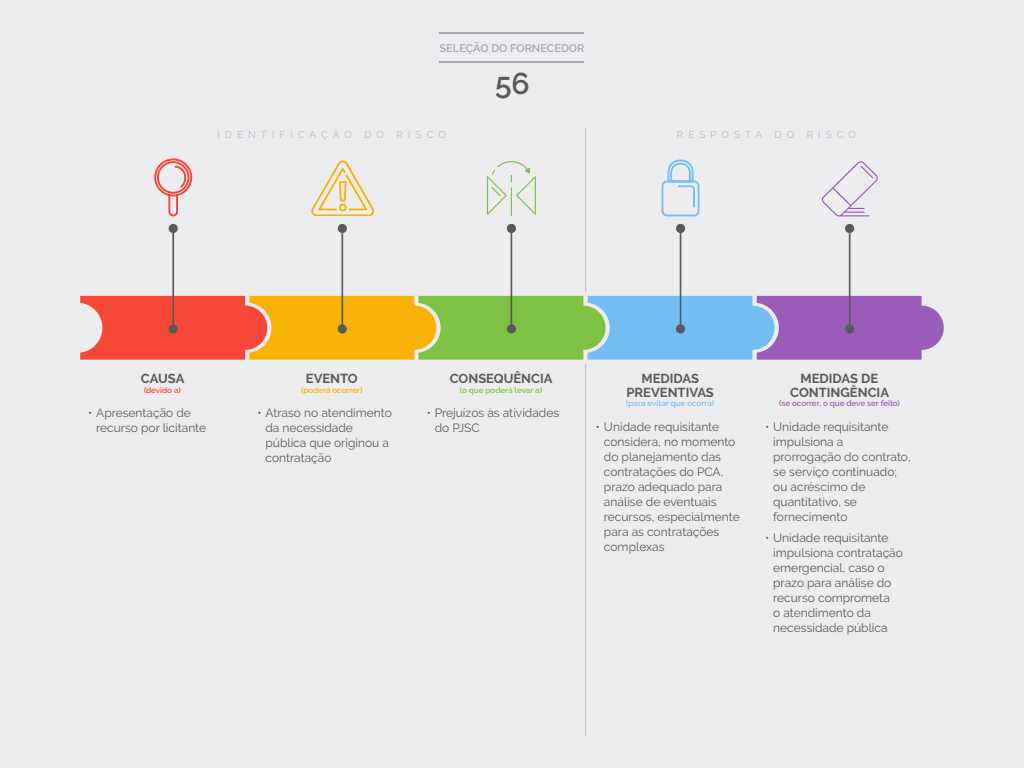
<style>
.page{position:relative;width:1024px;height:768px;background:#ededf0}
.page>*{position:absolute;margin:0;border:0;box-sizing:border-box;transform-origin:0 0}
.t1{font:600 30px "Raleway";color:#59595c}
.t2{font:700 13px/14px "Raleway";color:#59595c;text-align:center}
.t3{font:12px/15px "Raleway";color:#59595c}
.t4{font:600 11px "Raleway";color:#a7a9ac}
.t5{font:10px "Raleway";letter-spacing:.5em;color:#bcbec0}
.t6{font:600 8px "Raleway";color:#995cb8}
.t7{font:600 8px "Raleway";color:#73bff5}
.t8{font:600 8px "Raleway";color:#7dc242}
.t9{font:600 8px "Raleway";color:#f8b208}
.t10{font:600 8px "Raleway";color:#f74738}
</style>
<div class="page">
<svg style="left:80px;top:296px;width:864px;height:64px;background:#b49676"></svg>
<hr style="left:172px;top:228px;width:2px;height:102px;background:#59595c">
<div style="left:169px;top:324px;width:9px;height:10px;background:#59595c;border-radius:50%"></div>
<hr style="left:341px;top:228px;width:2px;height:102px;background:#59595c">
<div style="left:338px;top:324px;width:9px;height:10px;background:#59595c;border-radius:50%"></div>
<hr style="left:511px;top:228px;width:1px;height:102px;background:#59595c">
<div style="left:507px;top:324px;width:9px;height:10px;background:#59595c;border-radius:50%"></div>
<hr style="left:680px;top:228px;width:1px;height:102px;background:#59595c">
<div style="left:676px;top:324px;width:9px;height:10px;background:#59595c;border-radius:50%"></div>
<div style="left:676px;top:224px;width:9px;height:9px;background:#59595c;border-radius:50%"></div>
<hr style="left:849px;top:228px;width:1px;height:102px;background:#59595c">
<div style="left:845px;top:324px;width:9px;height:10px;background:#59595c;border-radius:50%"></div>
<svg style="left:662px;top:160px;width:37px;height:56px"></svg>
<hr style="left:585px;top:129px;width:1px;height:163px;background:#bcbec0">
<hr style="left:585px;top:364px;width:1px;height:372px;background:#bcbec0">
<div style="left:169px;top:224px;width:9px;height:9px;background:#59595c;border-radius:50%"></div>
<svg style="left:311px;top:161px;width:63px;height:55px"></svg>
<svg style="left:487px;top:161px;width:49px;height:55px"></svg>
<svg style="left:155px;top:159px;width:37px;height:57px"></svg>
<div style="left:338px;top:224px;width:9px;height:9px;background:#59595c;border-radius:50%"></div>
<div style="left:507px;top:224px;width:9px;height:9px;background:#59595c;border-radius:50%"></div>
<svg style="left:822px;top:161px;width:56px;height:55px"></svg>
<div style="left:845px;top:224px;width:9px;height:9px;background:#59595c;border-radius:50%"></div>
<hr style="left:440px;top:61px;width:144px;height:1px;background:#a7a9ac">
<hr style="left:440px;top:32px;width:144px;height:1px;background:#a7a9ac">
<p class="t4" style="left:440px;top:42px;width:146px">SELEÇÃO DO FORNECEDOR</p>
<h1 class="t1" style="left:495px;top:67px;width:36px">56</h1>
<p class="t5" style="left:217px;top:129px;width:136px">IDENTIFICAÇÃO</p>
<p class="t5" style="left:364px;top:129px;width:21px">D O</p>
<p class="t5" style="left:397px;top:129px;width:51px">RISCO</p>
<p class="t5" style="left:677px;top:129px;width:119px">RESPOSTA DO</p>
<p class="t5" style="left:807px;top:129px;width:51px">RISCO</p>
<p class="t2" style="left:306px;top:371px;width:53px">EVENTO</p>
<p class="t2" style="left:450px;top:371px;width:104px">CONSEQUÊNCIA</p>
<p class="t2" style="left:627px;top:371px;width:89px">MEDIDAS<br>PREVENTIVAS</p>
<p class="t2" style="left:790px;top:371px;width:100px">MEDIDAS DE<br>CONTINGÊNCIA</p>
<p class="t2" style="left:141px;top:371px;width:45px">CAUSA</p>
<p class="t10" style="left:144px;top:385px;width:38px">(devido a)</p>
<p class="t9" style="left:301px;top:385px;width:63px">(poderá ocorrer)</p>
<p class="t8" style="left:460px;top:385px;width:84px">(o que poderá levar a)</p>
<p class="t3" style="left:96px;top:405px;width:111px;text-indent:-8px">• Apresentação de recurso por licitante</p>
<p class="t3" style="left:266px;top:405px;width:128px;text-indent:-8px">• Atraso no atendimento da necessidade pública que originou a contratação</p>
<p class="t3" style="left:435px;top:405px;width:126px;text-indent:-8px">• Prejuízos às atividades do PJSC</p>
<p class="t7" style="left:626px;top:398px;width:89px">(para evitar que ocorra)</p>
<p class="t6" style="left:779px;top:398px;width:122px">(se ocorrer, o que deve ser feito)</p>
<p class="t3" style="left:604px;top:419px;width:137px;text-indent:-8px">• Unidade requisitante considera, no momento do planejamento das contratações do PCA, prazo adequado para análise de eventuais recursos, especialmente para as contratações complexas</p>
<p class="t3" style="left:773px;top:419px;width:139px;text-indent:-8px">• Unidade requisitante impulsiona a prorrogação do contrato, se serviço continuado; ou acréscimo de quantitativo, se fornecimento</p>
<p class="t3" style="left:773px;top:530px;width:131px;text-indent:-8px">• Unidade requisitante impulsiona contratação emergencial, caso o prazo para análise do recurso comprometa<br>o atendimento da necessidade pública</p>
</div>
